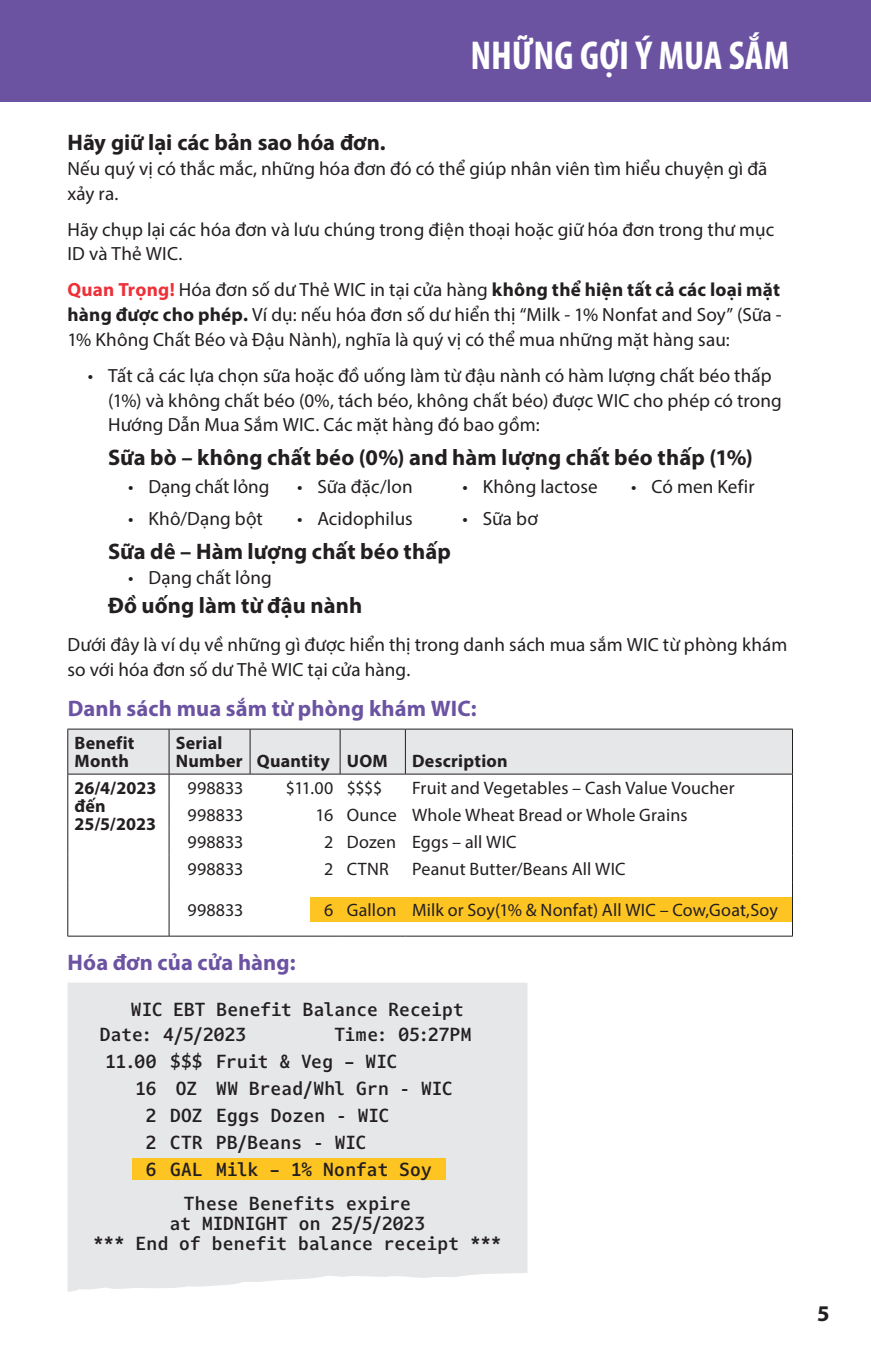
<style>
.page{position:relative;width:871px;height:1357px;background:#fff}
.page>*{position:absolute;margin:0;border:0;box-sizing:border-box;transform-origin:0 0}
.Page_heading_white{font:700 condensed 40.5px "Myriad Pro";color:#fff}
.Body_H2{font:700 22.5px "Myriad Pro";letter-spacing:.005em;color:#231f20}
.Body_H2-2{font:700 22.5px "Myriad Pro";letter-spacing:.005em;color:#6b53a2}
.Page_subhead{font:700 22.5px "Myriad Pro";letter-spacing:-.005em;color:#231f20}
.body{font:19.12px/24.8px "Myriad Pro";letter-spacing:.005em;color:#231f20}
.Intro_Paragraph{font:700 18px/20.2px "Darkmode Mono On";color:#231f20;text-align:center}
.Intro_Paragraph-2{font:18px "Myriad Pro";letter-spacing:.01em;color:#231f20}
.Intro_Paragraph-3{font:700 18px/18px "Myriad Pro";letter-spacing:.015em;color:#231f20}
.Intro_Paragraph-4{font:700 18px "Darkmode Mono On";letter-spacing:-.02em;color:#231f20}
.s1{font-weight:700;color:#ee3038}
.s2{font-weight:700}
</style>
<div class="page">
<hr style="left:68px;top:936px;width:101px;height:1px;background:#231f20">
<svg style="left:67px;top:730px;width:726px;height:152px"></svg>
<hr style="left:67px;top:882px;width:1px;height:54px;background:#231f20">
<hr style="left:169px;top:882px;width:1px;height:54px;background:#231f20">
<hr style="left:792px;top:882px;width:1px;height:54px;background:#231f20">
<hr style="left:68px;top:729px;width:101px;height:1px;background:#231f20">
<hr style="left:67px;top:729px;width:1px;height:45px;background:#231f20">
<hr style="left:169px;top:729px;width:81px;height:1px;background:#231f20">
<hr style="left:169px;top:729px;width:1px;height:45px;background:#231f20">
<hr style="left:250px;top:729px;width:90px;height:1px;background:#231f20">
<hr style="left:250px;top:729px;width:1px;height:45px;background:#231f20">
<hr style="left:340px;top:729px;width:65px;height:1px;background:#231f20">
<hr style="left:340px;top:729px;width:1px;height:45px;background:#231f20">
<hr style="left:405px;top:729px;width:388px;height:1px;background:#231f20">
<hr style="left:405px;top:729px;width:1px;height:45px;background:#231f20">
<hr style="left:792px;top:729px;width:1px;height:45px;background:#231f20">
<hr style="left:68px;top:774px;width:101px;height:1px;background:#231f20">
<hr style="left:169px;top:774px;width:81px;height:1px;background:#231f20">
<hr style="left:250px;top:774px;width:90px;height:1px;background:#231f20">
<hr style="left:340px;top:774px;width:65px;height:1px;background:#231f20">
<hr style="left:405px;top:774px;width:388px;height:1px;background:#231f20">
<hr style="left:169px;top:936px;width:81px;height:1px;background:#231f20">
<hr style="left:250px;top:936px;width:90px;height:1px;background:#231f20">
<hr style="left:340px;top:936px;width:65px;height:1px;background:#231f20">
<hr style="left:405px;top:936px;width:388px;height:1px;background:#231f20">
<div style="left:311px;top:898px;width:36px;height:24px;background:#fec422"></div>
<div style="left:333px;top:898px;width:77px;height:24px;background:#fec422"></div>
<div style="left:399px;top:898px;width:392px;height:24px;background:#fec422"></div>
<div style="left:0;top:0;width:871px;height:101px;background:#6b53a2"></div>
<div style="left:68px;top:983px;width:459px;height:309px;background:#e6e7e9"></div>
<div style="left:132px;top:1158px;width:38px;height:22px;background:#fec422"></div>
<div style="left:157px;top:1158px;width:59px;height:22px;background:#fec422"></div>
<div style="left:203px;top:1158px;width:242px;height:22px;background:#fec422"></div>
<p class="Page_heading_white" style="left:470px;top:30px;width:321px">NHỮNG GỢI Ý MUA SẮM</p>
<p class="Page_subhead" style="left:68px;top:128px;width:320px">Hãy giữ lại các bản sao hóa đơn.</p>
<p class="body" style="left:68px;top:156px;width:701px">Nếu quý vị có thắc mắc, những hóa đơn đó có thể giúp nhân viên tìm hiểu chuyện gì đã xảy ra.</p>
<p class="body" style="left:68px;top:217px;width:708px">Hãy chụp lại các hóa đơn và lưu chúng trong điện thoại hoặc giữ hóa đơn trong thư mục<br>ID và Thẻ WIC.</p>
<p class="body" style="left:68px;top:277px;width:716px;text-align:justify"><span class="s1">Quan Trọng!</span> Hóa đơn số dư Thẻ WIC in tại cửa hàng <span class="s2">không thể hiện tất cả các loại mặt hàng được cho phép.</span> Ví dụ: nếu hóa đơn số dư hiển thị “Milk - 1% Nonfat and Soy” (Sữa - 1% Không Chất Béo và Đậu Nành), nghĩa là quý vị có thể mua những mặt hàng sau:</p>
<p class="body" style="left:108px;top:363px;width:675px;text-indent:-20px">• Tất cả các lựa chọn sữa hoặc đồ uống làm từ đậu nành có hàm lượng chất béo thấp (1%) và không chất béo (0%, tách béo, không chất béo) được WIC cho phép có trong<br>Hướng Dẫn Mua Sắm WIC. Các mặt hàng đó bao gồm:</p>
<p class="Body_H2" style="left:108px;top:443px;width:646px">Sữa bò – không chất béo (0%) and hàm lượng chất béo thấp (1%)</p>
<p class="body" style="left:128px;top:474px;width:143px">• Dạng chất lỏng</p>
<p class="body" style="left:297px;top:474px;width:117px">• Sữa đặc/lon</p>
<p class="body" style="left:462px;top:474px;width:137px">• Không lactose</p>
<p class="body" style="left:631px;top:474px;width:125px">• Có men Kefir</p>
<p class="body" style="left:128px;top:506px;width:136px">• Khô/Dạng bột</p>
<p class="body" style="left:297px;top:506px;width:117px">• Acidophilus</p>
<p class="body" style="left:462px;top:506px;width:77px">• Sữa bơ</p>
<p class="Body_H2" style="left:108px;top:537px;width:344px">Sữa dê – Hàm lượng chất béo thấp</p>
<p class="body" style="left:128px;top:565px;width:145px">• Dạng chất lỏng</p>
<p class="Body_H2" style="left:108px;top:591px;width:256px">Đồ uống làm từ đậu nành</p>
<p class="body" style="left:68px;top:632px;width:721px">Dưới đây là ví dụ về những gì được hiển thị trong danh sách mua sắm WIC từ phòng khám so với hóa đơn số dư Thẻ WIC tại cửa hàng.</p>
<p class="Body_H2-2" style="left:68px;top:693px;width:410px">Danh sách mua sắm từ phòng khám WIC:</p>
<p class="Intro_Paragraph-3" style="left:75px;top:734px;width:61px">Benefit<br>Month</p>
<p class="Intro_Paragraph-3" style="left:176px;top:734px;width:68px">Serial<br>Number</p>
<p class="Intro_Paragraph-3" style="left:257px;top:752px;width:75px">Quantity</p>
<p class="Intro_Paragraph-3" style="left:347px;top:752px;width:42px">UOM</p>
<p class="Intro_Paragraph-3" style="left:412px;top:752px;width:97px">Description</p>
<p class="Intro_Paragraph-3" style="left:75px;top:779px;width:83px">26/4/2023 đến<br>25/5/2023</p>
<p class="Intro_Paragraph-2" style="left:188px;top:777px;width:57px">998833</p>
<p class="Intro_Paragraph-2" style="left:286px;top:777px;width:49px">$11.00</p>
<p class="Intro_Paragraph-2" style="left:347px;top:777px;width:37px">$$$$</p>
<p class="Intro_Paragraph-2" style="left:412px;top:777px;width:324px">Fruit and Vegetables – Cash Value Voucher</p>
<p class="Intro_Paragraph-2" style="left:188px;top:804px;width:57px">998833</p>
<p class="Intro_Paragraph-2" style="left:316px;top:804px;width:19px">16</p>
<p class="Intro_Paragraph-2" style="left:347px;top:804px;width:51px">Ounce</p>
<p class="Intro_Paragraph-2" style="left:412px;top:804px;width:277px">Whole Wheat Bread or Whole Grains</p>
<p class="Intro_Paragraph-2" style="left:188px;top:831px;width:57px">998833</p>
<p class="Intro_Paragraph-2" style="left:324px;top:831px;width:11px">2</p>
<p class="Intro_Paragraph-2" style="left:347px;top:831px;width:51px">Dozen</p>
<p class="Intro_Paragraph-2" style="left:412px;top:831px;width:106px">Eggs – all WIC</p>
<p class="Intro_Paragraph-2" style="left:188px;top:858px;width:57px">998833</p>
<p class="Intro_Paragraph-2" style="left:324px;top:858px;width:11px">2</p>
<p class="Intro_Paragraph-2" style="left:347px;top:858px;width:43px">CTNR</p>
<p class="Intro_Paragraph-2" style="left:412px;top:858px;width:215px">Peanut Butter/Beans All WIC</p>
<p class="Intro_Paragraph-2" style="left:188px;top:899px;width:57px">998833</p>
<p class="Intro_Paragraph-2" style="left:324px;top:899px;width:11px">6</p>
<p class="Intro_Paragraph-2" style="left:347px;top:899px;width:51px">Gallon</p>
<p class="Intro_Paragraph-2" style="left:412px;top:899px;width:367px">Milk or Soy(1% &amp; Nonfat) All WIC – Cow,Goat,Soy</p>
<p class="Body_H2-2" style="left:68px;top:948px;width:230px">Hóa đơn của cửa hàng:</p>
<p class="Intro_Paragraph" style="left:131px;top:999px;width:334px">WIC EBT Benefit Balance Receipt</p>
<p class="Intro_Paragraph" style="left:100px;top:1024px;width:148px">Date: 4/5/2023</p>
<p class="Intro_Paragraph" style="left:334px;top:1024px;width:138px">Time: 05:27PM</p>
<p class="Intro_Paragraph" style="left:105px;top:1051px;width:53px">11.00</p>
<p class="Intro_Paragraph" style="left:170px;top:1051px;width:34px">$$$</p>
<p class="Intro_Paragraph-4" style="left:216px;top:1049px;width:182px">Fruit &amp; Veg – WIC</p>
<p class="Intro_Paragraph" style="left:135px;top:1078px;width:23px">16</p>
<p class="Intro_Paragraph" style="left:176px;top:1078px;width:23px">OZ</p>
<p class="Intro_Paragraph" style="left:216px;top:1078px;width:238px">WW Bread/Whl Grn - WIC</p>
<p class="Intro_Paragraph" style="left:146px;top:1105px;width:12px">2</p>
<p class="Intro_Paragraph" style="left:170px;top:1105px;width:34px">DOZ</p>
<p class="Intro_Paragraph" style="left:216px;top:1105px;width:174px">Eggs Dozen - WIC</p>
<p class="Intro_Paragraph" style="left:146px;top:1132px;width:12px">2</p>
<p class="Intro_Paragraph" style="left:170px;top:1132px;width:34px">CTR</p>
<p class="Intro_Paragraph" style="left:216px;top:1132px;width:151px">PB/Beans - WIC</p>
<p class="Intro_Paragraph" style="left:146px;top:1159px;width:12px">6</p>
<p class="Intro_Paragraph" style="left:170px;top:1159px;width:34px">GAL</p>
<p class="Intro_Paragraph" style="left:216px;top:1159px;width:217px">Milk – 1% Nonfat Soy</p>
<p class="Intro_Paragraph" style="left:170px;top:1192px;width:257px">These Benefits expire<br>at MIDNIGHT on 25/5/2023</p>
<p class="Intro_Paragraph" style="left:93px;top:1233px;width:410px">*** End of benefit balance receipt ***</p>
<p class="Body_H2" style="left:817px;top:1299px;width:14px">5</p>
</div>
